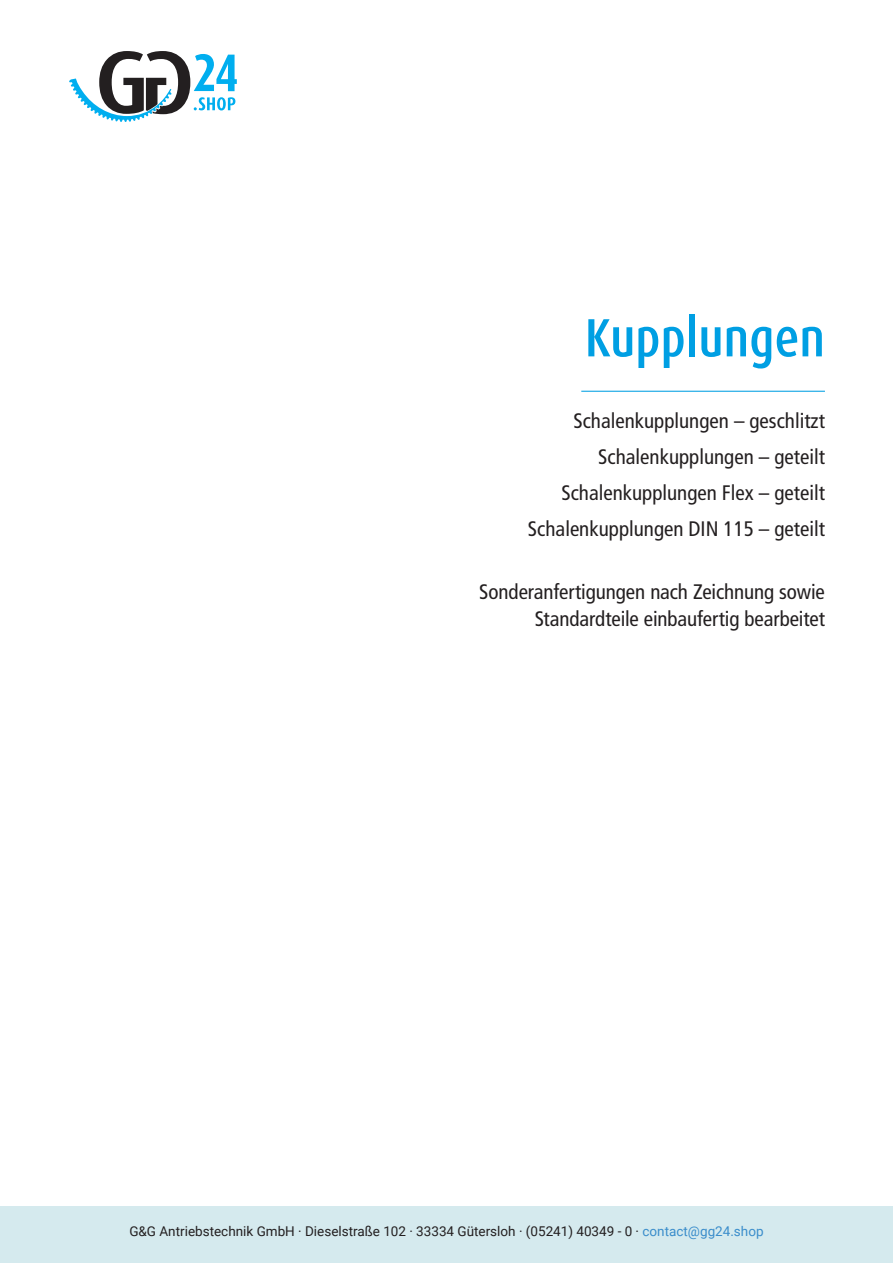
<style>
.page{position:relative;width:893px;height:1263px;background:#fff}
.page>*{position:absolute;margin:0;border:0;box-sizing:border-box;transform-origin:0 0}
.GG_Tabellenüberschri{font:500 54px "Dax Condensed";color:#009fe3}
.GG_Tabellenüberschri-2{font:condensed 21px/27px "Frutiger LT Std";color:#231f20;text-align:right}
.t1{font:13.5px "Roboto";color:#231f20}
.s1{color:#3a8dcb}
</style>
<div class="page">
<div style="left:0;top:1206px;width:893px;height:57px;background:#d5eaee"></div>
<hr style="left:581px;top:391px;width:244px;height:1px;background:#009fe3">
<svg style="left:69px;top:51px;width:168px;height:71px"></svg>
<p class="GG_Tabellenüberschri" style="left:585px;top:308px;width:242px">Kupplungen</p>
<p class="GG_Tabellenüberschri-2" style="left:573px;top:408px;width:253px">Schalenkupplungen – geschlitzt</p>
<p class="GG_Tabellenüberschri-2" style="left:598px;top:444px;width:228px">Schalenkupplungen – geteilt</p>
<p class="GG_Tabellenüberschri-2" style="left:561px;top:480px;width:265px">Schalenkupplungen Flex – geteilt</p>
<p class="GG_Tabellenüberschri-2" style="left:528px;top:516px;width:298px">Schalenkupplungen DIN 115 – geteilt</p>
<p class="GG_Tabellenüberschri-2" style="left:479px;top:579px;width:347px">Sonderanfertigungen nach Zeichnung sowie<br>Standardteile einbaufertig bearbeitet</p>
<p class="t1" style="left:129px;top:1222px;width:636px">G&amp;G Antriebstechnik GmbH · Dieselstraße 102 · 33334 Gütersloh · (05241) 40349 - 0 · <span class="s1">contact@gg24.shop</span></p>
</div>
